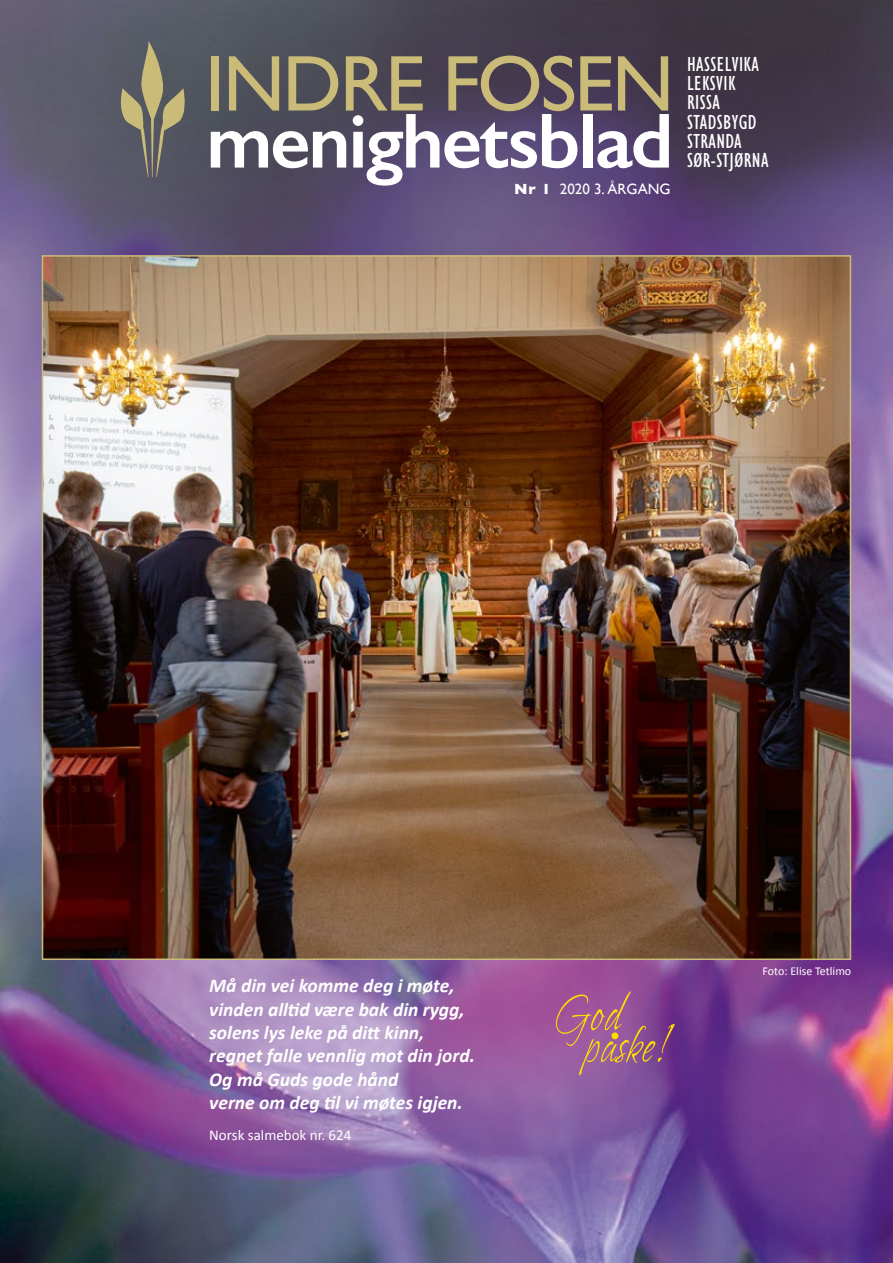
<style>
.page{position:relative;width:893px;height:1263px;background:#fff}
.page>*{position:absolute;margin:0;border:0;box-sizing:border-box;transform-origin:0 0}
.t1{font:79.5px "Gill Sans";letter-spacing:-.03em;color:#cbbb78}
.t2{font:600 78.45px "Gill Sans";letter-spacing:-.03em;color:#fff}
.t3{font:60px "Noth";color:#fd0}
.t4{font:condensed 21px/19.2px "Gill Sans";letter-spacing:.02em;color:#fff}
.t5{font:italic 700 19.5px/23.4px "Calibri";color:#fff}
.t6{font:15px "Calibri";color:#fff}
.t7{font:15px "Gill Sans";color:#fff}
.t8{font:12px "Calibri";color:#fff}
.s1{font-weight:700}
</style>
<div class="page">
<img style="left:0;top:0;width:893px;height:1263px">
<img style="left:45px;top:258px;width:803px;height:699px">
<svg style="left:118px;top:41px;width:68px;height:136px;background:#747168"></svg>
<h1 class="t1" style="left:205px;top:37px;width:470px">INDRE FOSEN</h1>
<h2 class="t2" style="left:206px;top:94px;width:469px">menighetsblad</h2>
<p class="t7" style="left:514px;top:180px;width:158px"><span class="s1">Nr 1</span> 2020 3. ÅRGANG</p>
<p class="t4" style="left:687px;top:55px;width:83px">HASSELVIKA<br>LEKSVIK<br>RISSA<br>STADSBYGD<br>STRANDA<br>SØR-STJØRNA</p>
<p class="t5" style="left:209px;top:974px;width:267px">Må din vei komme deg i møte, vinden alltid være bak din rygg, solens lys leke på ditt kinn, regnet falle vennlig mot din jord.<br>Og må Guds gode hånd<br>verne om deg til vi møtes igjen.</p>
<p class="t6" style="left:209px;top:1125px;width:144px">Norsk salmebok nr. 624</p>
<h3 class="t3" style="left:554px;top:987px;width:70px">God</h3>
<h3 class="t3" style="left:584px;top:1019px;width:85px">påske!</h3>
<p class="t8" style="left:763px;top:964px;width:90px">Foto: Elise Tetlimo</p>
</div>
